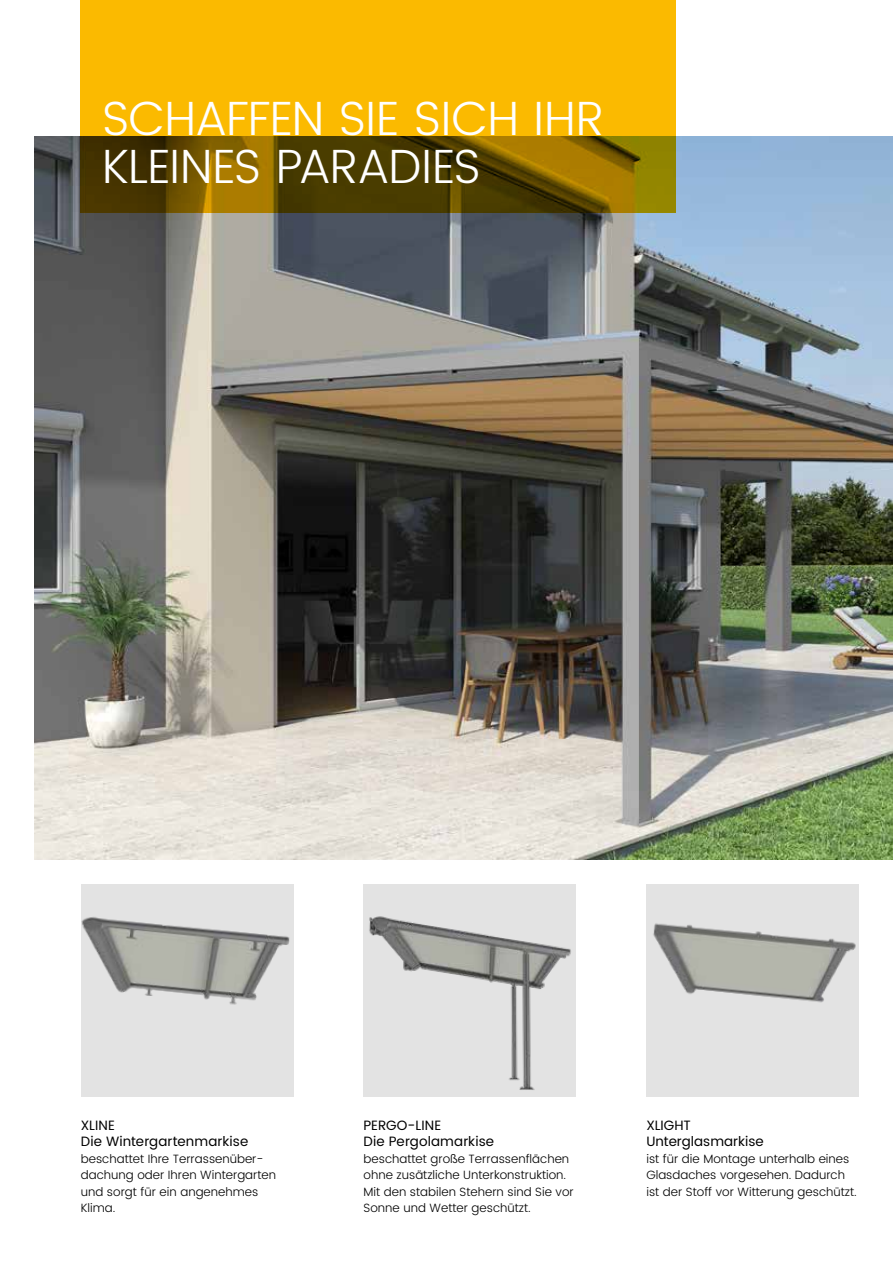
<style>
.page{position:relative;width:893px;height:1263px;background:#fff}
.page>*{position:absolute;margin:0;border:0;box-sizing:border-box;transform-origin:0 0}
.t1{font:300 48px/48px "Poppins";letter-spacing:-.02em;color:#fff}
.t2{font:13.5px/16.5px "Poppins";letter-spacing:.005em;color:#000}
.t3{font:300 12px/16.5px "Poppins";color:#000}
</style>
<div class="page">
<img style="left:34px;top:136px;width:859px;height:723px">
<div style="left:81px;top:884px;width:212px;height:213px;background:#e3e3e3"></div>
<img style="left:81px;top:917px;width:209px;height:88px">
<div style="left:646px;top:884px;width:213px;height:213px;background:#e3e3e3"></div>
<img style="left:653px;top:923px;width:203px;height:80px">
<div style="left:364px;top:884px;width:212px;height:213px;background:#e3e3e3"></div>
<img style="left:369px;top:916px;width:202px;height:174px">
<svg style="left:81px;top:0;width:595px;height:213px;background:#c59300"></svg>
<h1 class="t1" style="left:102px;top:96px;width:504px">SCHAFFEN SIE SICH IHR<br>KLEINES PARADIES</h1>
<p class="t2" style="left:81px;top:1117px;width:169px">XLINE<br>Die Wintergartenmarkise</p>
<p class="t3" style="left:81px;top:1151px;width:197px">beschattet Ihre Terrassenüber&shy;dachung oder Ihren Wintergarten und sorgt für ein angenehmes<br>Klima.</p>
<p class="t2" style="left:364px;top:1117px;width:132px">PERGO-LINE<br>Die Pergolamarkise</p>
<p class="t3" style="left:364px;top:1151px;width:212px">beschattet große Terrassenflächen ohne zusätzliche Unterkonstruktion.<br>Mit den stabilen Stehern sind Sie vor Sonne und Wetter geschützt.</p>
<p class="t2" style="left:646px;top:1117px;width:119px">XLIGHT<br>Unterglasmarkise</p>
<p class="t3" style="left:646px;top:1151px;width:212px">ist für die Montage unterhalb eines<br>Glasdaches vorgesehen. Dadurch ist der Stoff vor Witterung geschützt.</p>
</div>
